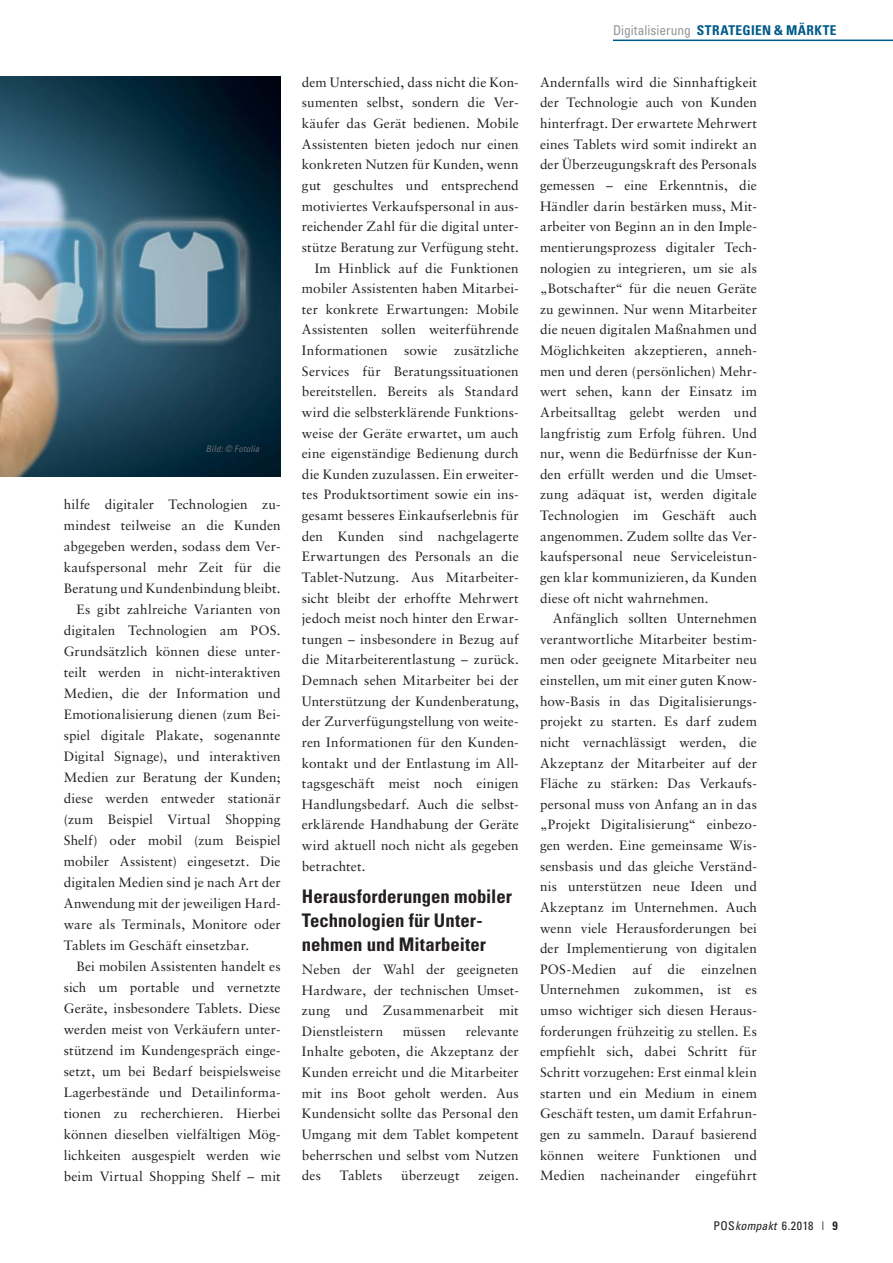
<style>
.page{position:relative;width:893px;height:1263px;background:#fff}
.page>*{position:absolute;margin:0;border:0;box-sizing:border-box;transform-origin:0 0}
.t1{font:700 condensed 18.75px/24px "Univers";color:#231f20}
.t2{font:13.5px/20.7px "Sabon LT Std";letter-spacing:.01em;color:#231f20;text-align:justify}
.t3{font:700 condensed 13.5px "Univers";letter-spacing:.035em;color:#005a89}
.t4{font:condensed 12px "Univers";letter-spacing:.035em;color:#231f20}
.t5{font:italic condensed 9px "Univers";letter-spacing:.025em;color:#6d6e70}
.s1{font-weight:400;color:#939598}
.s2{font-style:italic}
.s3{font-weight:700}
</style>
<div class="page">
<hr style="left:613px;top:40px;width:280px;height:1px;background:#005a89">
<img style="left:0;top:77px;width:281px;height:399px">
<p class="t5" style="left:206px;top:445px;width:55px">Bild: © Fotolia</p>
<p class="t2" style="left:64px;top:495px;width:218px">hilfe digitaler Technologien zu-</p>
<p class="t2" style="left:64px;top:516px;width:218px">mindest teilweise an die Kunden</p>
<p class="t2" style="left:64px;top:537px;width:218px">abgegeben werden, sodass dem Ver-</p>
<p class="t2" style="left:64px;top:558px;width:218px">kaufspersonal mehr Zeit für die</p>
<p class="t2" style="left:64px;top:579px;width:218px">Beratung und Kundenbindung bleibt.</p>
<p class="t2" style="left:77px;top:600px;width:206px">Es gibt zahlreiche Varianten von</p>
<p class="t2" style="left:64px;top:621px;width:218px">digitalen Technologien am POS.</p>
<p class="t2" style="left:64px;top:642px;width:218px">Grundsätzlich können diese unter-</p>
<p class="t2" style="left:64px;top:663px;width:218px">teilt werden in nicht-interaktiven</p>
<p class="t2" style="left:64px;top:684px;width:218px">Medien, die der Information und</p>
<p class="t2" style="left:64px;top:705px;width:218px">Emotionalisierung dienen (zum Bei-</p>
<p class="t2" style="left:64px;top:726px;width:218px">spiel digitale Plakate, sogenannte</p>
<p class="t2" style="left:64px;top:747px;width:218px">Digital Signage), und interaktiven</p>
<p class="t2" style="left:64px;top:768px;width:218px">Medien zur Beratung der Kunden;</p>
<p class="t2" style="left:64px;top:789px;width:218px">diese werden entweder stationär</p>
<p class="t2" style="left:64px;top:810px;width:218px">(zum Beispiel Virtual Shopping</p>
<p class="t2" style="left:64px;top:831px;width:218px">Shelf) oder mobil (zum Beispiel</p>
<p class="t2" style="left:64px;top:852px;width:218px">mobiler Assistent) eingesetzt. Die</p>
<p class="t2" style="left:64px;top:873px;width:218px">digitalen Medien sind je nach Art der</p>
<p class="t2" style="left:64px;top:894px;width:218px">Anwendung mit der jeweiligen Hard-</p>
<p class="t2" style="left:64px;top:915px;width:218px">ware als Terminals, Monitore oder</p>
<p class="t2" style="left:64px;top:936px;width:187px">Tablets im Geschäft einsetzbar.</p>
<p class="t2" style="left:77px;top:957px;width:206px">Bei mobilen Assistenten handelt es</p>
<p class="t2" style="left:64px;top:978px;width:218px">sich um portable und vernetzte</p>
<p class="t2" style="left:64px;top:999px;width:218px">Geräte, insbesondere Tablets. Diese</p>
<p class="t2" style="left:64px;top:1020px;width:218px">werden meist von Verkäufern unter-</p>
<p class="t2" style="left:64px;top:1041px;width:218px">stützend im Kundengespräch einge-</p>
<p class="t2" style="left:64px;top:1062px;width:218px">setzt, um bei Bedarf beispielsweise</p>
<p class="t2" style="left:64px;top:1083px;width:218px">Lagerbestände und Detailinforma-</p>
<p class="t2" style="left:64px;top:1104px;width:218px">tionen zu recherchieren. Hierbei</p>
<p class="t2" style="left:64px;top:1125px;width:218px">können dieselben vielfältigen Mög-</p>
<p class="t2" style="left:64px;top:1146px;width:218px">lichkeiten ausgespielt werden wie</p>
<p class="t2" style="left:64px;top:1167px;width:218px">beim Virtual Shopping Shelf – mit</p>
<p class="t2" style="left:302px;top:73px;width:218px">dem Unterschied, dass nicht die Kon-</p>
<p class="t2" style="left:302px;top:93px;width:218px">sumenten selbst, sondern die Ver-</p>
<p class="t2" style="left:302px;top:114px;width:218px">käufer das Gerät bedienen. Mobile</p>
<p class="t2" style="left:302px;top:134px;width:218px">Assistenten bieten jedoch nur einen</p>
<p class="t2" style="left:302px;top:155px;width:218px">konkreten Nutzen für Kunden, wenn</p>
<p class="t2" style="left:302px;top:176px;width:218px">gut geschultes und entsprechend</p>
<p class="t2" style="left:302px;top:196px;width:218px">motiviertes Verkaufspersonal in aus-</p>
<p class="t2" style="left:302px;top:217px;width:218px">reichender Zahl für die digital unter-</p>
<p class="t2" style="left:302px;top:238px;width:218px">stütze Beratung zur Verfügung steht.</p>
<p class="t2" style="left:315px;top:258px;width:206px">Im Hinblick auf die Funktionen</p>
<p class="t2" style="left:302px;top:279px;width:218px">mobiler Assistenten haben Mitarbei-</p>
<p class="t2" style="left:302px;top:299px;width:218px">ter konkrete Erwartungen: Mobile</p>
<p class="t2" style="left:302px;top:320px;width:218px">Assistenten sollen weiterführende</p>
<p class="t2" style="left:302px;top:341px;width:218px">Informationen sowie zusätzliche</p>
<p class="t2" style="left:302px;top:361px;width:218px">Services für Beratungssituationen</p>
<p class="t2" style="left:302px;top:382px;width:218px">bereitstellen. Bereits als Standard</p>
<p class="t2" style="left:302px;top:403px;width:218px">wird die selbsterklärende Funktions-</p>
<p class="t2" style="left:302px;top:423px;width:218px">weise der Geräte erwartet, um auch</p>
<p class="t2" style="left:302px;top:444px;width:218px">eine eigenständige Bedienung durch</p>
<p class="t2" style="left:302px;top:464px;width:218px">die Kunden zuzulassen. Ein erweiter-</p>
<p class="t2" style="left:302px;top:485px;width:218px">tes Produktsortiment sowie ein ins-</p>
<p class="t2" style="left:302px;top:506px;width:218px">gesamt besseres Einkaufserlebnis für</p>
<p class="t2" style="left:302px;top:526px;width:218px">den Kunden sind nachgelagerte</p>
<p class="t2" style="left:302px;top:547px;width:218px">Erwartungen des Personals an die</p>
<p class="t2" style="left:302px;top:568px;width:218px">Tablet-Nutzung. Aus Mitarbeiter-</p>
<p class="t2" style="left:302px;top:588px;width:218px">sicht bleibt der erhoffte Mehrwert</p>
<p class="t2" style="left:302px;top:609px;width:218px">jedoch meist noch hinter den Erwar-</p>
<p class="t2" style="left:302px;top:629px;width:218px">tungen – insbesondere in Bezug auf</p>
<p class="t2" style="left:302px;top:650px;width:218px">die Mitarbeiterentlastung – zurück.</p>
<p class="t2" style="left:302px;top:671px;width:218px">Demnach sehen Mitarbeiter bei der</p>
<p class="t2" style="left:302px;top:691px;width:218px">Unterstützung der Kundenberatung,</p>
<p class="t2" style="left:302px;top:712px;width:218px">der Zurverfügungstellung von weite-</p>
<p class="t2" style="left:302px;top:733px;width:218px">ren Informationen für den Kunden-</p>
<p class="t2" style="left:302px;top:753px;width:218px">kontakt und der Entlastung im All-</p>
<p class="t2" style="left:302px;top:774px;width:218px">tagsgeschäft meist noch einigen</p>
<p class="t2" style="left:302px;top:794px;width:218px">Handlungsbedarf. Auch die selbst-</p>
<p class="t2" style="left:302px;top:815px;width:218px">erklärende Handhabung der Geräte</p>
<p class="t2" style="left:302px;top:836px;width:218px">wird aktuell noch nicht als gegeben</p>
<p class="t2" style="left:302px;top:856px;width:65px">betrachtet.</p>
<h1 class="t1" style="left:302px;top:886px;width:212px">Herausforderungen mobiler<br>Technologien für Unter&shy;nehmen und Mitarbeiter</h1>
<p class="t2" style="left:302px;top:960px;width:218px">Neben der Wahl der geeigneten Hardware, der technischen Umset&shy;zung und Zusammenarbeit mit Dienstleistern</p>
<p class="t2" style="left:302px;top:1021px;width:218px;text-indent:164px">relevante Inhalte geboten, die Akzeptanz der Kunden erreicht und die Mitarbeiter mit ins Boot geholt werden. Aus Kundensicht sollte das Personal den Umgang mit dem Tablet kompetent beherrschen und selbst vom Nutzen des</p>
<p class="t2" style="left:403px;top:1021px;width:45px">müssen</p>
<p class="t2" style="left:340px;top:1166px;width:44px">Tablets</p>
<p class="t2" style="left:401px;top:1166px;width:60px">überzeugt</p>
<p class="t2" style="left:478px;top:1166px;width:42px">zeigen.</p>
<p class="t3" style="left:613px;top:26px;width:225px"><span class="s1">Digitalisierung</span> STRATEGIEN &amp; MÄRKTE</p>
<p class="t2" style="left:540px;top:73px;width:218px">Andernfalls wird die Sinnhaftigkeit der Technologie auch von Kunden hinterfragt. Der erwartete Mehrwert eines Tablets wird somit indirekt an der Überzeugungskraft des Personals gemessen – eine Erkenntnis, die Händler darin bestärken muss, Mit&shy;arbeiter von Beginn an in den Imple&shy;mentierungsprozess digitaler Tech&shy;nologien zu integrieren, um sie als „Botschafter“ für die neuen Geräte zu gewinnen. Nur wenn Mitarbeiter die neuen digitalen Maßnahmen und Möglichkeiten akzeptieren, anneh&shy;men und deren (persönlichen) Mehr&shy;wert sehen, kann der Einsatz im Arbeitsalltag gelebt werden und langfristig zum Erfolg führen. Und nur, wenn die Bedürfnisse der Kun&shy;den erfüllt werden und die Umset&shy;zung adäquat ist, werden digitale Technologien im Geschäft auch angenommen. Zudem sollte das Ver&shy;kaufspersonal neue Serviceleistun&shy;gen klar kommunizieren, da Kunden diese oft nicht wahrnehmen.</p>
<p class="t2" style="left:540px;top:609px;width:218px;text-indent:13px">Anfänglich sollten Unternehmen verantwortliche Mitarbeiter bestim&shy;men oder geeignete Mitarbeiter neu einstellen, um mit einer guten Know&shy;how-Basis in das Digitalisierungs&shy;projekt zu starten. Es darf zudem nicht vernachlässigt werden, die Akzeptanz der Mitarbeiter auf der Fläche zu stärken: Das Verkaufs&shy;personal muss von Anfang an in das „Projekt Digitalisierung“ einbezo&shy;gen werden. Eine gemeinsame Wis&shy;sensbasis und das gleiche Verständ&shy;nis unterstützen neue Ideen und Akzeptanz im Unternehmen. Auch wenn viele Herausforderungen bei der Implementierung von digitalen POS-Medien auf die einzelnen Unternehmen zukommen, ist es umso wichtiger sich diesen Heraus&shy;forderungen frühzeitig zu stellen. Es empfiehlt sich, dabei Schritt für Schritt vorzugehen: Erst einmal klein starten und ein Medium in einem Geschäft testen, um damit Erfahrun&shy;gen zu sammeln. Darauf basierend können weitere Funktionen und Medien nacheinander eingeführt</p>
<p class="t4" style="left:713px;top:1221px;width:126px">POS<span class="s2">kompakt</span> 6.2018 | <span class="s3">9</span></p>
</div>
